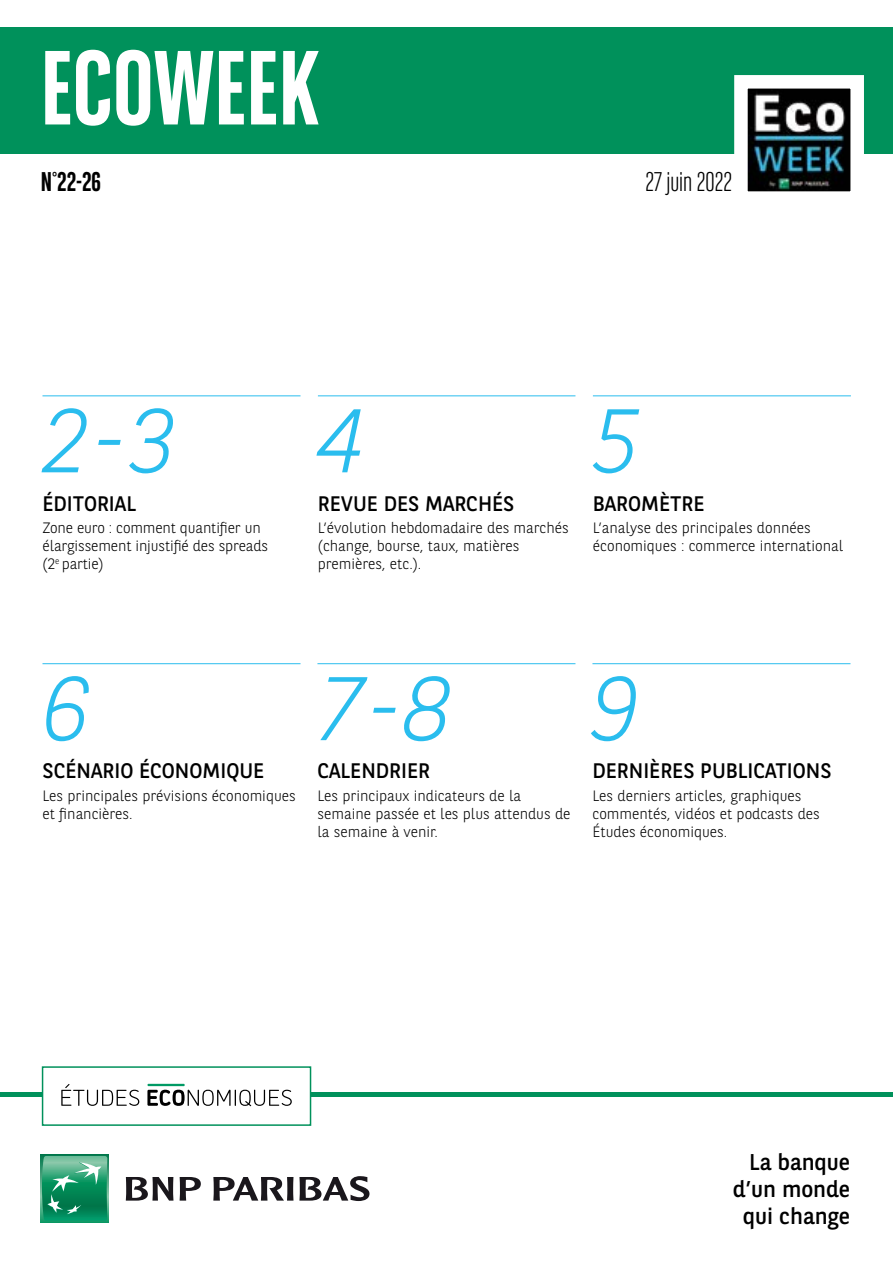
<style>
.page{position:relative;width:893px;height:1263px;background:#fff}
.page>*{position:absolute;margin:0;border:0;box-sizing:border-box;transform-origin:0 0}
.t1{font:700 105px "BNPP Sans Condensed";color:#fff}
.t2{font:italic 300 90px "BNPP Sans";color:#2abdee}
.t3{font:300 27px "BNPP Sans Condensed";color:#000}
.t4{font:700 27px "BNPP Sans Condensed";color:#000}
.t5{font:22.8px/27.3px "BNPP Sans";color:#000;text-align:right}
.t6{font:21px "BNPP Sans";color:#000}
.t7{font:300 15px/18px "BNPP Sans";color:#000}
</style>
<div class="page">
<div style="left:1px;top:27px;width:892px;height:127px;background:#00915b"></div>
<hr style="left:0;top:1093px;width:893px;height:4px;background:#00915b">
<svg style="left:41px;top:1155px;width:68px;height:68px"></svg>
<svg style="left:42px;top:1156px;width:65px;height:64px;background:#35a178"></svg>
<svg style="left:126px;top:1177px;width:47px;height:23px"></svg>
<svg style="left:180px;top:1177px;width:21px;height:23px"></svg>
<svg style="left:213px;top:1176px;width:156px;height:25px"></svg>
<svg style="left:734px;top:75px;width:130px;height:117px;background:#707a7c"></svg>
<div style="left:42px;top:1066px;width:269px;height:60px;background:#fff;border:2px solid #00915b"></div>
<svg style="left:61px;top:1084px;width:78px;height:22px"></svg>
<svg style="left:147px;top:1084px;width:145px;height:22px"></svg>
<hr style="left:42px;top:395px;width:258px;height:1px;background:#2abdee">
<hr style="left:42px;top:663px;width:258px;height:1px;background:#2abdee">
<hr style="left:317px;top:663px;width:258px;height:1px;background:#2abdee">
<hr style="left:592px;top:663px;width:258px;height:1px;background:#2abdee">
<hr style="left:318px;top:395px;width:257px;height:1px;background:#2abdee">
<hr style="left:593px;top:395px;width:258px;height:1px;background:#2abdee">
<h1 class="t1" style="left:41px;top:27px;width:280px">ECOWEEK</h1>
<h3 class="t4" style="left:41px;top:166px;width:62px">N°22-26</h3>
<h3 class="t3" style="left:645px;top:165px;width:88px">27 juin 2022</h3>
<h2 class="t2" style="left:42px;top:379px;width:136px">2-3</h2>
<h3 class="t6" style="left:42px;top:489px;width:95px">ÉDITORIAL</h3>
<p class="t7" style="left:42px;top:518px;width:227px">Zone euro : comment quantifier un élargissement injustifié des spreads (2<sup>e</sup> partie)</p>
<h2 class="t2" style="left:318px;top:379px;width:49px">4</h2>
<h3 class="t6" style="left:318px;top:489px;width:198px">REVUE DES MARCHÉS</h3>
<p class="t7" style="left:318px;top:518px;width:252px">L’évolution hebdomadaire des marchés (change, bourse, taux, matières premières, etc.).</p>
<h2 class="t2" style="left:593px;top:379px;width:49px">5</h2>
<h3 class="t6" style="left:593px;top:489px;width:113px">BAROMÈTRE</h3>
<p class="t7" style="left:593px;top:518px;width:252px">L’analyse des principales données économiques : commerce international</p>
<h2 class="t2" style="left:42px;top:647px;width:49px">6</h2>
<h3 class="t6" style="left:42px;top:757px;width:223px">SCÉNARIO ÉCONOMIQUE</h3>
<p class="t7" style="left:42px;top:786px;width:255px">Les principales prévisions économiques et financières.</p>
<h2 class="t2" style="left:317px;top:647px;width:136px">7-8</h2>
<h3 class="t6" style="left:317px;top:757px;width:114px">CALENDRIER</h3>
<p class="t7" style="left:317px;top:786px;width:255px">Les principaux indicateurs de la semaine passée et les plus attendus de la semaine à venir.</p>
<h2 class="t2" style="left:592px;top:647px;width:49px">9</h2>
<h3 class="t6" style="left:592px;top:757px;width:241px">DERNIÈRES PUBLICATIONS</h3>
<p class="t7" style="left:592px;top:786px;width:229px">Les derniers articles, graphiques commentés, vidéos et podcasts des<br>Études économiques.</p>
<h3 class="t5" style="left:733px;top:1147px;width:119px">La banque d’un monde qui change</h3>
</div>
